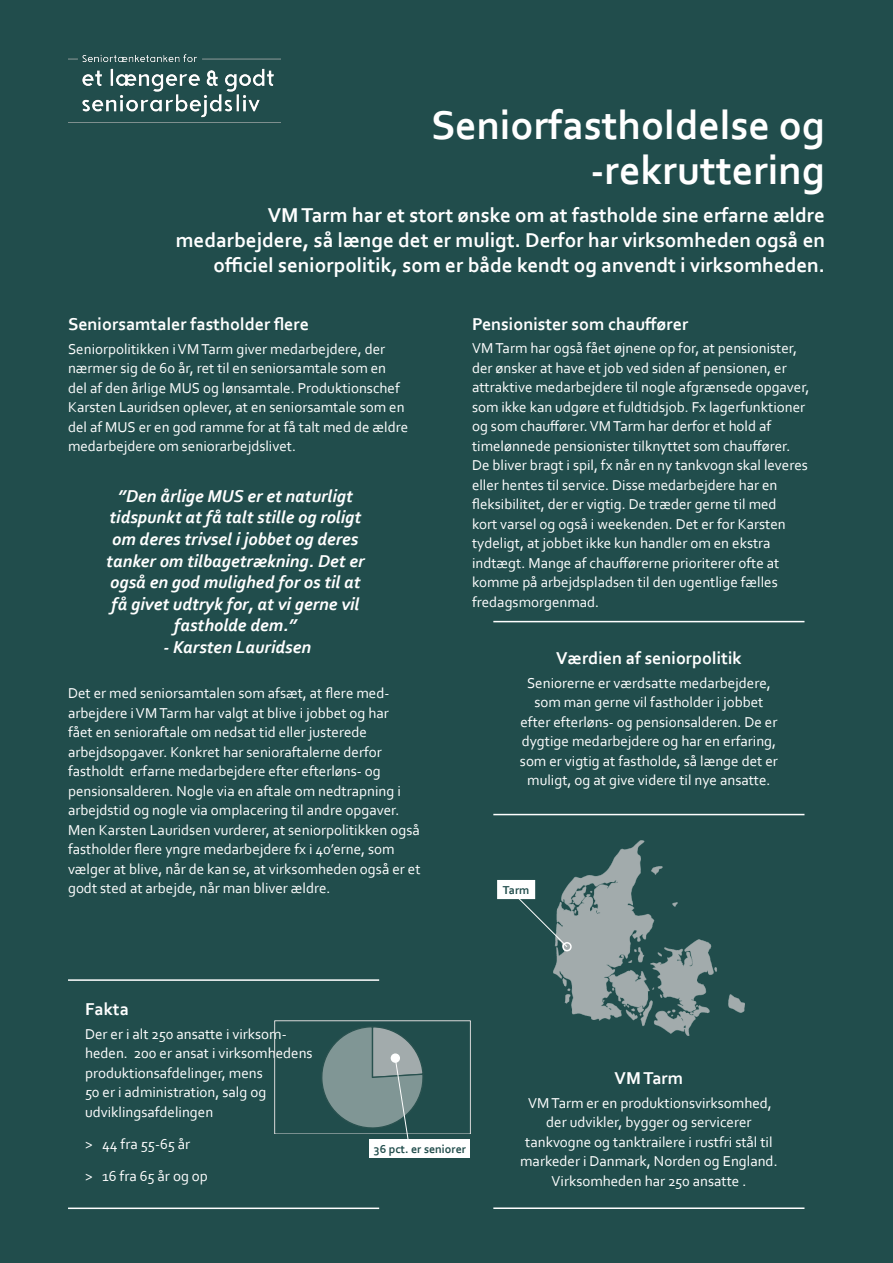
<style>
.page{position:relative;width:893px;height:1263px;background:#214d4c}
.page>*{position:absolute;margin:0;border:0;box-sizing:border-box;transform-origin:0 0}
.t1{font:700 42px/45px "Corbel";color:#fff;text-align:right}
.t2{font:700 21px/25.2px "Corbel";color:#fff;text-align:right}
.t3{font:italic 700 18px/21.6px "Corbel";color:#fff;text-align:center}
.t4{font:700 18px "Corbel";color:#fff}
.t5{font:15px/19.5px "Corbel";color:#fff}
.t6{font:700 12px "Corbel";color:#214d4c}
</style>
<div class="page">
<hr style="left:493px;top:621px;width:311px;height:1px;background:#fff">
<hr style="left:493px;top:814px;width:311px;height:1px;background:#fff">
<hr style="left:493px;top:1207px;width:311px;height:2px;background:#fff">
<div style="left:498px;top:881px;width:36px;height:17px;background:#fff"></div>
<hr style="left:68px;top:979px;width:311px;height:2px;background:#fff">
<hr style="left:68px;top:1207px;width:311px;height:2px;background:#fff">
<div style="left:370px;top:1140px;width:100px;height:18px;background:#fff"></div>
<img style="left:68px;top:54px;width:213px;height:69px">
<div style="left:274px;top:1020px;width:196px;height:114px;border:1px solid #d9d9d9"></div>
<svg style="left:319px;top:1027px;width:106px;height:114px"></svg>
<img style="left:553px;top:840px;width:191px;height:196px">
<div style="left:562px;top:942px;width:10px;height:9px;border:2px solid #fff;border-radius:50%"></div>
<svg style="left:515px;top:895px;width:53px;height:53px"></svg>
<div style="left:497px;top:880px;width:38px;height:19px;border:2px solid #fff"></div>
<h1 class="t1" style="left:431px;top:101px;width:395px">Seniorfastholdelse og -rekruttering</h1>
<p class="t2" style="left:176px;top:202px;width:651px">VM Tarm har et stort ønske om at fastholde sine erfarne ældre medarbejdere, så længe det er muligt. Derfor har virksomheden også en officiel seniorpolitik, som er både kendt og anvendt i virksomheden.</p>
<h2 class="t4" style="left:68px;top:313px;width:242px">Seniorsamtaler fastholder flere</h2>
<p class="t5" style="left:68px;top:339px;width:342px">Seniorpolitikken i VM Tarm giver medarbejdere, der nærmer sig de 60 år, ret til en seniorsamtale som en del af den årlige MUS og lønsamtale. Produktionschef Karsten Lauridsen oplever, at en seniorsamtale som en del af MUS er en god ramme for at få talt med de ældre medarbejdere om seniorarbejdslivet.</p>
<p class="t3" style="left:106px;top:484px;width:260px">”Den årlige MUS er et naturligt tidspunkt at få talt stille og roligt om deres trivsel i jobbet og deres tanker om tilbagetrækning. Det er også en god mulighed for os til at få givet udtryk for, at vi gerne vil fastholde dem.”</p>
<p class="t3" style="left:163px;top:636px;width:149px">- Karsten Lauridsen</p>
<p class="t5" style="left:68px;top:683px;width:353px">Det er med seniorsamtalen som afsæt, at flere med&shy;arbejdere i VM Tarm har valgt at blive i jobbet og har<br>fået en senioraftale om nedsat tid eller justerede arbejdsopgaver. Konkret har senioraftalerne derfor fastholdt erfarne medarbejdere efter efterløns- og pensionsalderen. Nogle via en aftale om nedtrapning i arbejdstid og nogle via omplacering til andre opgaver.<br>Men Karsten Lauridsen vurderer, at seniorpolitikken også</p>
<h2 class="t4" style="left:472px;top:312px;width:218px">Pensionister som chauffører</h2>
<p class="t5" style="left:472px;top:338px;width:339px">VM Tarm har også fået øjnene op for, at pensionister, der ønsker at have et job ved siden af pensionen, er attraktive medarbejdere til nogle afgrænsede opgaver, som ikke kan udgøre et fuldtidsjob. Fx lagerfunktioner og som chauffører. VM Tarm har derfor et hold af timelønnede pensionister tilknyttet som chauffører.<br>De bliver bragt i spil, fx når en ny tankvogn skal leveres eller hentes til service. Disse medarbejdere har en fleksibilitet, der er vigtig. De træder gerne til med<br>kort varsel og også i weekenden. Det er for Karsten tydeligt, at jobbet ikke kun handler om en ekstra indtægt. Mange af chaufførerne prioriterer ofte at komme på arbejdspladsen til den ugentlige fælles fredagsmorgenmad.</p>
<h2 class="t4" style="left:556px;top:647px;width:187px">Værdien af seniorpolitik</h2>
<p class="t5" style="left:520px;top:673px;width:259px;text-align:center">Seniorerne er værdsatte medarbejdere, som man gerne vil fastholder i jobbet efter efterløns- og pensionsalderen. De er dygtige medarbejdere og har en erfaring, som er vigtig at fastholde, så længe det er muligt, og at give videre til nye ansatte.</p>
<p class="t5" style="left:68px;top:839px;width:354px">fastholder flere yngre medarbejdere fx i 40’erne, som vælger at blive, når de kan se, at virksomheden også er et godt sted at arbejde, når man bliver ældre.</p>
<p class="t6" style="left:503px;top:882px;width:28px">Tarm</p>
<h2 class="t4" style="left:85px;top:997px;width:46px">Fakta</h2>
<p class="t5" style="left:85px;top:1043px;width:229px">heden. 200 er ansat i virksomhedens produktionsafdelinger, mens<br>50 er i administration, salg og udviklingsafdelingen</p>
<p class="t5" style="left:85px;top:1023px;width:203px">Der er i alt 250 ansatte i virksom-</p>
<p class="t5" style="left:85px;top:1134px;width:107px">&gt; 44 fra 55-65 år</p>
<p class="t6" style="left:374px;top:1142px;width:94px">36 pct. er seniorer</p>
<p class="t5" style="left:85px;top:1166px;width:124px">&gt; 16 fra 65 år og op</p>
<h2 class="t4" style="left:615px;top:1067px;width:70px">VM Tarm</h2>
<p class="t5" style="left:520px;top:1093px;width:259px;text-align:center">VM Tarm er en produktionsvirksomhed, der udvikler, bygger og servicerer tankvogne og tanktrailere i rustfri stål til markeder i Danmark, Norden og England.<br>Virksomheden har 250 ansatte .</p>
</div>
